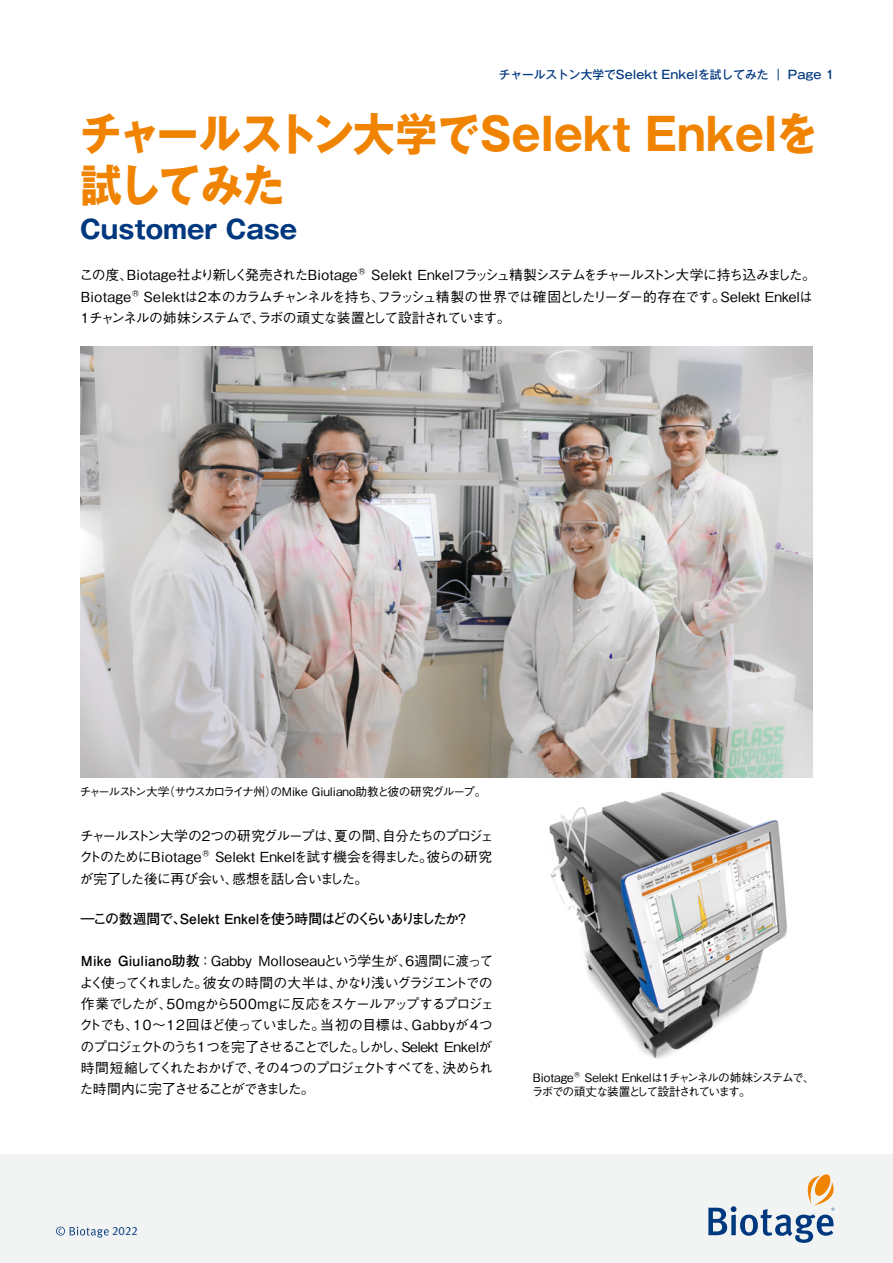
<style>
.page{position:relative;width:893px;height:1263px;background:#fff}
.page>*{position:absolute;margin:0;border:0;box-sizing:border-box;transform-origin:0 0}
.t1{font:700 44.7px/51px "Gothic MB101 Pro";letter-spacing:.005em;color:#f08300;scale:.94 1}
.t2{font:700 25.5px "Gothic MB101 Pro";color:#00387f}
.t3{font:500 13.8px/21.3px "Gothic BBB Pro";letter-spacing:-.065em;color:#000}
.t4{font:700 13.8px "Futo Go B101 Pro";letter-spacing:-.075em;color:#000}
.t5{font:12px "Meta Plus Normal Caps";color:#00387f}
.t6{font:500 11.7px/13.8px "Gothic BBB Pro";letter-spacing:-.07em;color:#000}
.t7{font:500 11.7px "Gothic MB101 Pro";color:#00387f}
.s1{font-family:"Futo Go B101 Pro";font-weight:700}
</style>
<div class="page">
<div style="left:0;top:1154px;width:893px;height:109px;background:#f2f3f3"></div>
<svg style="left:708px;top:1174px;width:127px;height:69px"></svg>
<svg style="left:56px;top:1226px;width:53px;height:11px"></svg>
<img style="left:549px;top:761px;width:264px;height:298px">
<img style="left:80px;top:346px;width:732px;height:432px">
<p class="t7" style="left:499px;top:64px;width:337px">チャールストン大学でSelekt Enkelを試してみた ｜ Page 1</p>
<h1 class="t1" style="left:80px;top:103px;width:786px">チャールストン大学でSelekt Enkelを試してみた</h1>
<h2 class="t2" style="left:80px;top:208px;width:219px">Customer Case</h2>
<p class="t3" style="left:79px;top:263px;width:738px">この度、Biotage社より新しく発売されたBiotage®Selekt Enkelフラッシュ精製システムをチャールストン大学に持ち込みました。<br>Biotage®Selektは2本のカラムチャンネルを持ち、フラッシュ精製の世界では確固としたリーダー的存在です。Selekt Enkelは<br>1チャンネルの姉妹システムで、ラボの頑丈な装置として設計されています。</p>
<p class="t6" style="left:79px;top:783px;width:409px">チャールストン大学（サウスカロライナ州）のMike Giuliano助教と彼の研究グループ。</p>
<p class="t3" style="left:79px;top:823px;width:416px">チャールストン大学の2つの研究グループは、夏の間、自分たちのプロジェクトのためにBiotage®Selekt Enkelを試す機会を得ました。彼らの研究が完了した後に再び会い、感想を話し合いました。</p>
<p class="t4" style="left:81px;top:908px;width:390px">―この数週間で、Selekt Enkelを使う時間はどのくらいありましたか？</p>
<p class="t3" style="left:79px;top:949px;width:417px"><span class="s1">Mike Giuliano助教</span>：Gabby Molloseauという学生が、6週間に渡ってよく使ってくれました。彼女の時間の大半は、かなり浅いグラジエントでの作業でしたが、50mgから500mgに反応をスケールアップするプロジェクトでも、10～12回ほど使っていました。当初の目標は、Gabbyが4つのプロジェクトのうち1つを完了させることでした。しかし、Selekt Enkelが時間短縮してくれたおかげで、その4つのプロジェクトすべてを、決められた時間内に完了させることができました。</p>
<p class="t6" style="left:532px;top:1069px;width:285px">Biotage®Selekt Enkelは1チャンネルの姉妹システムで、ラボでの頑丈な装置として設計されています。</p>
<p class="t5" style="left:112px;top:1224px;width:27px">2022</p>
</div>
